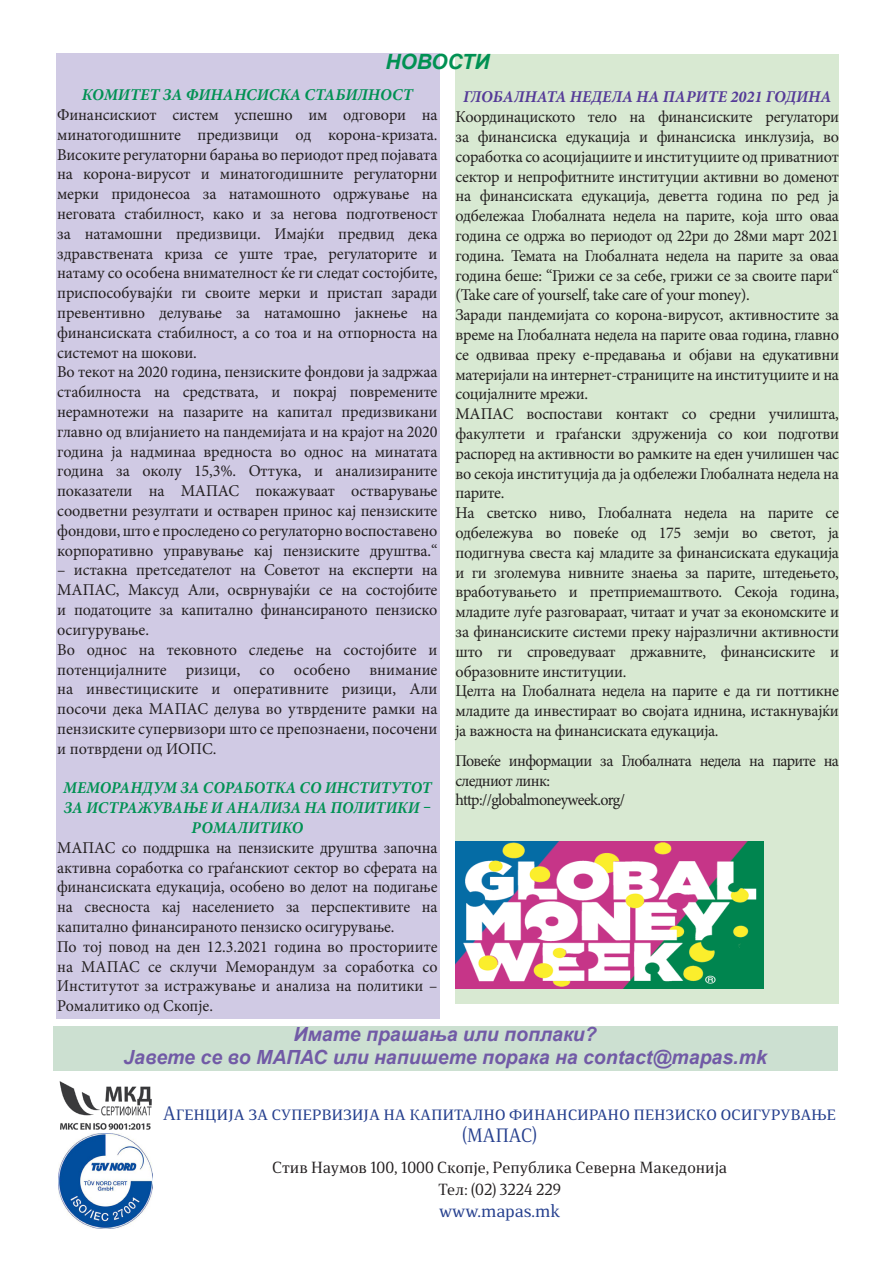
<style>
.page{position:relative;width:893px;height:1263px;background:#fff}
.page>*{position:absolute;margin:0;border:0;box-sizing:border-box;transform-origin:0 0}
.налсов{font:italic 700 21px "Arial";letter-spacing:-.005em;color:#009153}
.налсов-2{font:italic 700 19.5px "Arial";color:#715aa6}
.налсов-3{font:18px/21.6px "Stobi Serif";letter-spacing:-.01em;color:#253f8e;text-align:center;scale:.93 1}
.t1{font:16.5px/19.8px "Minion Pro";letter-spacing:-.015em;color:#231f20;text-align:justify}
.t2{font:italic 700 16.5px/19.8px "Minion Pro";color:#009153;text-align:center;scale:.96 1}
.t3{font:16.5px/19.8px "Minion Pro";letter-spacing:-.04em;color:#231f20}
.t4{font:italic 700 16.5px "Minion Pro";color:#553b98}
.t5{font:italic 700 16.5px "Minion Pro";color:#009153}
.t6{font:16.5px "Minion Pro";letter-spacing:-.045em;color:#231f20}
.t7{font:16.5px "Stobi Serif";color:#253f8e}
.t8{font:15px "Stobi Serif";color:#231f20}
</style>
<div class="page">
<div style="left:53px;top:1026px;width:785px;height:44px;background:#cce0d1"></div>
<div style="left:455px;top:54px;width:384px;height:949px;background:#d8e9d2"></div>
<div style="left:56px;top:53px;width:383px;height:965px;background:#d0cae4"></div>
<img style="left:58px;top:1133px;width:94px;height:95px">
<img style="left:59px;top:1081px;width:93px;height:49px">
<img style="left:455px;top:842px;width:309px;height:146px">
<p class="налсов" style="left:385px;top:48px;width:106px">НОВОСТИ</p>
<p class="t5" style="left:82px;top:83px;width:333px">КОМИТЕТ ЗА ФИНАНСИСКА СТАБИЛНОСТ</p>
<p class="t1" style="left:57px;top:105px;width:382px">Финансискиот систем успешно им одговори на минатогодишните предизвици од корона-кризата.<br>Високите регулаторни барања во периодот пред појавата на корона-вирусот и минатогодишните регулаторни мерки придонесоа за натамошното одржување на неговата стабилност, како и за негова подготвеност за натамошни предизвици. Имајќи предвид дека здравствената криза се уште трае, регулаторите и натаму со особена внимателност ќе ги следат состојбите, приспособувајќи ги своите мерки и пристап заради превентивно делување за натамошно јакнење на финансиската стабилност, а со тоа и на отпорноста на системот на шокови.</p>
<p class="t1" style="left:57px;top:362px;width:382px">Во текот на 2020 година, пензиските фондови ја задржаа стабилноста на средствата, и покрај повремените нерамнотежи на пазарите на капитал предизвикани главно од влијанието на пандемијата и на крајот на 2020 година ја надминаа вредноста во однос на минатата година за околу 15,3%. Оттука, и анализираните показатели на МАПАС покажуваат остварување соодветни резултати и остварен принос кај пензиските фондови, што е проследено со регулаторно воспоставено корпоративно управување кај пензиските друштва.“</p>
<p class="t1" style="left:57px;top:560px;width:382px">– истакна претседателот на Советот на експерти на МАПАС, Максуд Али, осврнувајќи се на состојбите и податоците за капитално финансираното пензиско осигурување.</p>
<p class="t1" style="left:57px;top:640px;width:382px">Во однос на тековното следење на состојбите и потенцијалните ризици, со особено внимание на инвестициските и оперативните ризици, Али посочи дека МАПАС делува во утврдените рамки на пензиските супервизори што се препознаени, посочени и потврдени од ИОПС.</p>
<p class="t2" style="left:63px;top:778px;width:386px">МЕМОРАНДУМ ЗА СОРАБОТКА СО ИНСТИТУТОТ<br>ЗА ИСТРАЖУВАЊЕ И АНАЛИЗА НА ПОЛИТИКИ –<br>РОМАЛИТИКО</p>
<p class="t1" style="left:57px;top:838px;width:382px">МАПАС со поддршка на пензиските друштва започна активна соработка со граѓанскиот сектор во сферата на финансиската едукација, особено во делот на подигање на свесноста кај населението за перспективите на капитално финансираното пензиско осигурување.</p>
<p class="t1" style="left:57px;top:937px;width:382px">По тој повод на ден 12.3.2021 година во просториите на МАПАС се склучи Меморандум за соработка со Институтот за истражување и анализа на политики – Ромалитико од Скопје.</p>
<p class="t4" style="left:463px;top:85px;width:370px">ГЛОБАЛНАТА НЕДЕЛА НА ПАРИТЕ 2021 ГОДИНА</p>
<p class="t1" style="left:455px;top:107px;width:385px">Координациското тело на финансиските регулатори за финансиска едукација и финансиска инклузија, во соработка со асоцијациите и институциите од приватниот сектор и непрофитните институции активни во доменот на финансиската едукација, деветта година по ред ја одбележаа Глобалната недела на парите, која што оваа година се одржа во периодот од 22ри до 28ми март 2021 година. Темата на Глобалната недела на парите за оваа година беше: “Грижи се за себе, грижи се за своите пари“ (Take care of yourself, take care of your money).</p>
<p class="t1" style="left:455px;top:305px;width:385px">Заради пандемијата со корона-вирусот, активностите за време на Глобалната недела на парите оваа година, главно се одвиваа преку е-предавања и објави на едукативни материјали на интернет-страниците на институциите и на социјалните мрежи.</p>
<p class="t1" style="left:455px;top:404px;width:385px">МАПАС воспостави контакт со средни училишта, факултети и граѓански здруженија со кои подготви распоред на активности во рамките на еден училишен час во секоја институција да ја одбележи Глобалната недела на парите.</p>
<p class="t1" style="left:455px;top:503px;width:385px">На светско ниво, Глобалната недела на парите се одбележува во повеќе од 175 земји во светот, ја подигнува свеста кај младите за финансиската едукација и ги зголемува нивните знаења за парите, штедењето, вработувањето и претприемаштвото. Секоја година, младите луѓе разговараат, читаат и учат за економските и за финансиските системи преку најразлични активности што ги спроведуваат државните, финансиските и образовните институции.</p>
<p class="t1" style="left:455px;top:681px;width:385px">Целта на Глобалната недела на парите е да ги поттикне младите да инвестираат во својата иднина, истакнувајќи ја важноста на финансиската едукација.</p>
<p class="t3" style="left:455px;top:751px;width:385px">Повеќе информации за Глобалната недела на парите на следниот линк:</p>
<p class="t6" style="left:455px;top:789px;width:171px">http://globalmoneyweek.org/</p>
<p class="налсов-2" style="left:293px;top:1021px;width:305px">Имате прашања или поплаки?</p>
<p class="налсов-2" style="left:123px;top:1044px;width:645px">Јавете се во МАПАС или напишете порака на contact@mapas.mk</p>
<p class="налсов-3" style="left:163px;top:1102px;width:725px">Агенција за супервизија на капитално финансирано пензиско осигурување (МАПАС)</p>
<p class="t8" style="left:272px;top:1157px;width:456px">Стив Наумов 100, 1000 Скопје, Република Северна Македонија</p>
<p class="t8" style="left:438px;top:1179px;width:124px">Тел: (02) 3224 229</p>
<p class="t7" style="left:439px;top:1199px;width:123px">www.mapas.mk</p>
</div>
